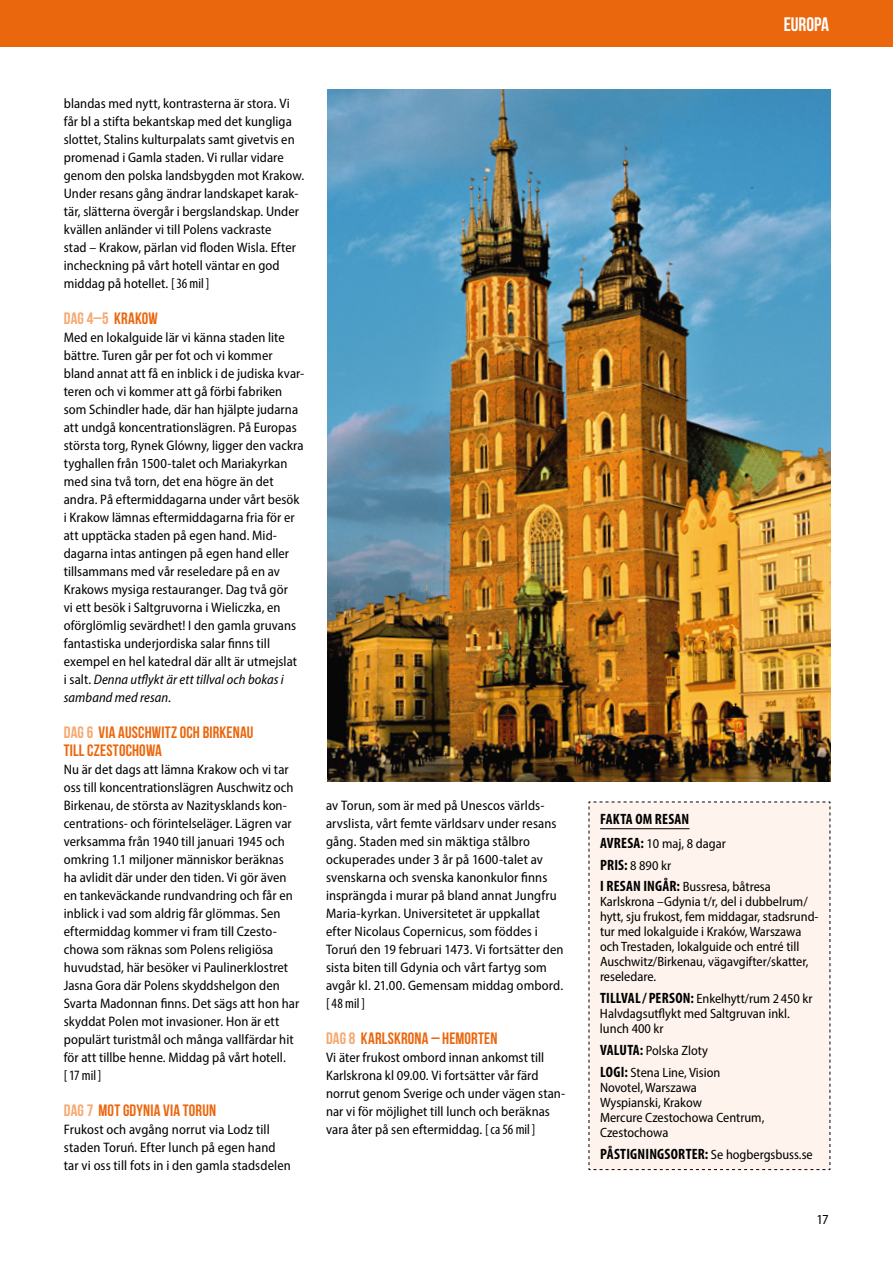
<style>
.page{position:relative;width:893px;height:1263px;background:#fff}
.page>*{position:absolute;margin:0;border:0;box-sizing:border-box;transform-origin:0 0}
.t1{font:700 19.5px "Bebas Neue";letter-spacing:-.005em;color:#fff}
.t2{font:700 16.5px/18px "Bebas Neue";letter-spacing:.01em;color:#eb670e}
.t3{font:700 16.5px "Bebas Neue";letter-spacing:.01em;color:#f5a86f}
.t4{font:700 condensed 15px "Myriad Pro";letter-spacing:.015em;color:#000}
.t5{font:condensed 14.25px "Myriad Pro";letter-spacing:.005em;color:#000}
.t6{font:semi-condensed 13.8px/18px "Myriad Pro";letter-spacing:.005em;color:#000}
.t7{font:semi-condensed 13.5px/15px "Myriad Pro";color:#000}
.s1{font-stretch:condensed;font-size:14.25px}
.s2{color:#eb670e}
.s3{font-style:italic}
.s4{color:#f5a86f}
.s5{font-weight:700;font-stretch:condensed;font-size:15px}
.s6{font-weight:400;font-stretch:semi-condensed;font-size:13.5px}
</style>
<div class="page">
<div style="left:0;top:0;width:893px;height:47px;background:#eb670e"></div>
<div style="left:588px;top:801px;width:243px;height:369px;background:#fef4ed"></div>
<img style="left:327px;top:89px;width:504px;height:692px">
<p class="t6" style="left:64px;top:94px;width:241px">blandas med nytt, kontrasterna är stora. Vi får bl a stifta bekantskap med det kungliga slottet, Stalins kulturpalats samt givetvis en promenad i Gamla staden. Vi rullar vidare genom den polska landsbygden mot Krakow.<br>Under resans gång ändrar landskapet karak&shy;tär, slätterna övergår i bergslandskap. Under kvällen anländer vi till Polens vackraste<br>stad – Krakow, pärlan vid floden Wisla. Efter incheckning på vårt hotell väntar en god middag på hotellet. <span class="s1">[36 mil]</span></p>
<p class="t3" style="left:64px;top:309px;width:96px">DAG 4–5 <span class="s2">KRAKOW</span></p>
<p class="t6" style="left:64px;top:328px;width:242px">Med en lokalguide lär vi känna staden lite bättre. Turen går per fot och vi kommer bland annat att få en inblick i de judiska kvar&shy;teren och vi kommer att gå förbi fabriken som Schindler hade, där han hjälpte judarna att undgå koncentrationslägren. På Europas största torg, Rynek Glówny, ligger den vackra tyghallen från 1500-talet och Mariakyrkan med sina två torn, det ena högre än det andra. På eftermiddagarna under vårt besök i Krakow lämnas eftermiddagarna fria för er att upptäcka staden på egen hand. Mid&shy;dagarna intas antingen på egen hand eller tillsammans med vår reseledare på en av Krakows mysiga restauranger. Dag två gör<br>vi ett besök i Saltgruvorna i Wieliczka, en oförglömlig sevärdhet! I den gamla gruvans fantastiska underjordiska salar finns till exempel en hel katedral där allt är utmejslat<br>i salt. <span class="s3">Denna utflykt är ett tillval och bokas i samband med resan</span>.</p>
<p class="t2" style="left:64px;top:723px;width:191px"><span class="s4">DAG 6</span> VIA AUSCHWITZ OCH BIRKENAU<br>TILL CZESTOCHOWA</p>
<p class="t6" style="left:64px;top:760px;width:237px">Nu är det dags att lämna Krakow och vi tar oss till koncentrationslägren Auschwitz och Birkenau, de största av Nazitysklands kon&shy;centrations- och förintelseläger. Lägren var verksamma från 1940 till januari 1945 och omkring 1.1 miljoner människor beräknas ha avlidit där under den tiden. Vi gör även en tankeväckande rundvandring och får en inblick i vad som aldrig får glömmas. Sen eftermiddag kommer vi fram till Czesto&shy;chowa som räknas som Polens religiösa huvudstad, här besöker vi Paulinerklostret Jasna Gora där Polens skyddshelgon den Svarta Madonnan finns. Det sägs att hon har skyddat Polen mot invasioner. Hon är ett populärt turistmål och många vallfärdar hit för att tillbe henne. Middag på vårt hotell.</p>
<p class="t5" style="left:64px;top:1067px;width:39px">[17 mil]</p>
<p class="t2" style="left:64px;top:1101px;width:154px"><span class="s4">DAG 7</span> MOT GDYNIA VIA TORUN</p>
<p class="t6" style="left:64px;top:1120px;width:229px">Frukost och avgång norrut via Lodz till staden Toruń. Efter lunch på egen hand tar vi oss till fots in i den gamla stadsdelen</p>
<p class="t6" style="left:326px;top:796px;width:239px">av Torun, som är med på Unescos världs&shy;arvslista, vårt femte världsarv under resans gång. Staden med sin mäktiga stålbro ockuperades under 3 år på 1600-talet av svenskarna och svenska kanonkulor finns insprängda i murar på bland annat Jungfru Maria--kyrkan. Universitetet är uppkallat efter Nicolaus Copernicus, som föddes i Toruń den 19 februari 1473. Vi fortsätter den sista biten till Gdynia och vårt fartyg som avgår kl. 21.00. Gemensam middag ombord.</p>
<p class="t5" style="left:326px;top:995px;width:41px">[48 mil]</p>
<p class="t2" style="left:326px;top:1029px;width:173px"><span class="s4">DAG 8</span> KARLSKRONA – HEMORTEN</p>
<p class="t6" style="left:326px;top:1048px;width:241px">Vi äter frukost ombord innan ankomst till Karlskrona kl 09.00. Vi fortsätter vår färd norrut genom Sverige och under vägen stan&shy;nar vi för möjlighet till lunch och beräknas vara åter på sen eftermiddag. <span class="s1">[ca 56 mil]</span></p>
<h1 class="t1" style="left:784px;top:13px;width:47px">EUROPA</h1>
<p class="t4" style="left:600px;top:810px;width:91px">FAKTA OM RESAN</p>
<p class="t7" style="left:600px;top:832px;width:172px;line-height:21.8px"><span class="s5">AVRESA:</span> 10 maj, 8 dagar<br><span class="s5">PRIS:</span> 8 890 kr<br><span class="s5">I RESAN INGÅR:</span> Bussresa, båtresa</p>
<p class="t7" style="left:600px;top:894px;width:220px">Karlskrona –Gdynia t/r, del i dubbelrum/ hytt, sju frukost, fem middagar, stadsrund&shy;tur med lokalguide i Kraków, Warszawa och Trestaden, lokalguide och entré till Auschwitz/Birkenau, vägavgifter/skatter, reseledare.</p>
<p class="t7" style="left:600px;top:991px;width:214px"><span class="s5">TILLVAL/ PERSON:</span> Enkelhytt/rum 2450 kr<br>Halvdagsutflykt med Saltgruvan inkl. lunch 400 kr</p>
<p class="t7" style="left:600px;top:1039px;width:122px;line-height:21.8px"><span class="s5">VALUTA:</span> Polska Zloty<br><span class="s5">LOGI:</span> Stena Line, Vision</p>
<p class="t7" style="left:600px;top:1079px;width:166px">Novotel, Warszawa<br>Wyspianski, Krakow<br>Mercure Czestochowa Centrum,<br>Czestochowa</p>
<p class="t4" style="left:600px;top:1144px;width:214px">PÅSTIGNINGSORTER: <span class="s6">Se hogbergsbuss.se</span></p>
<p class="t6" style="left:816px;top:1210px;width:14px">17</p>
</div>
